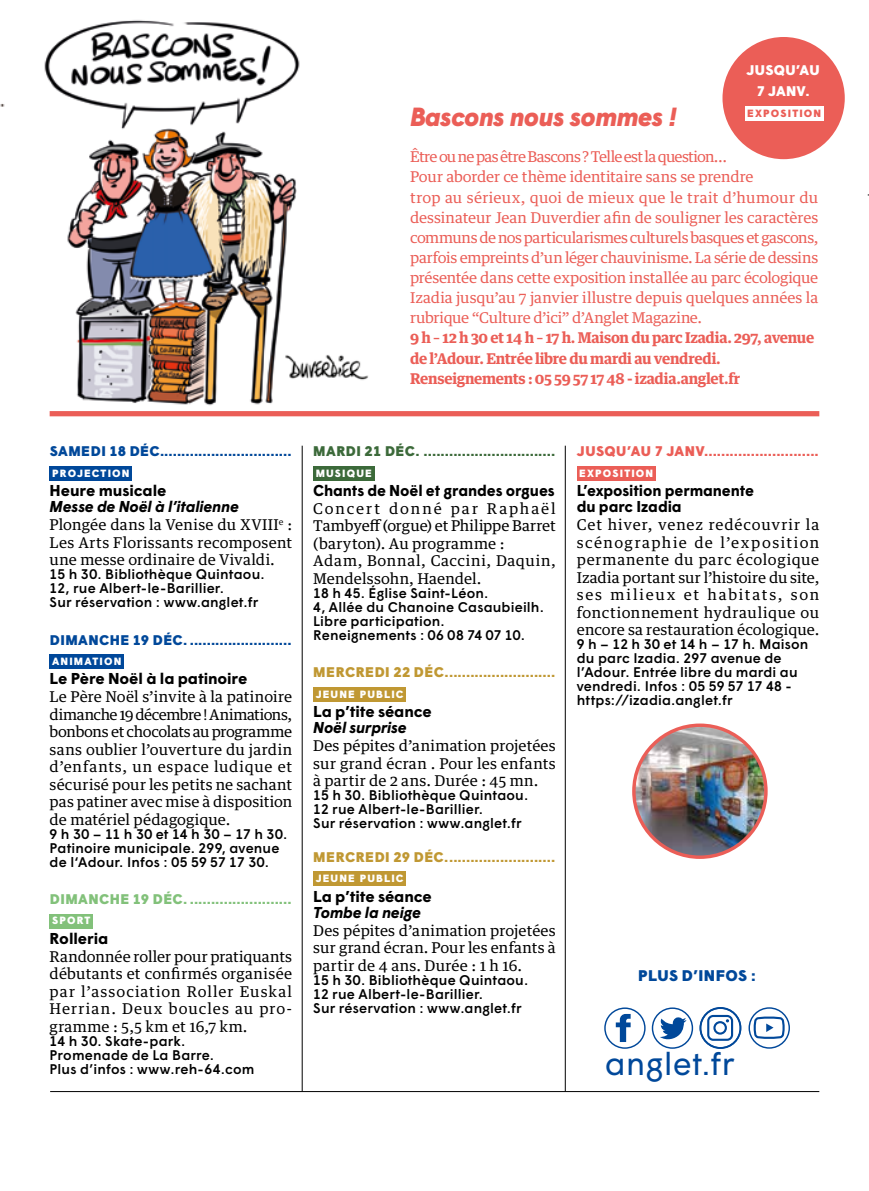
<style>
.page{position:relative;width:869px;height:1191px;background:#fff}
.page>*{position:absolute;margin:0;border:0;box-sizing:border-box;transform-origin:0 0}
.t1{font:32.38px "Wigrum";color:#00489a}
.t2{font:italic 900 26.25px "Wigrum";letter-spacing:-.02em;color:#eb5e57}
.t3{font:700 15.75px "Wigrum";letter-spacing:-.005em;color:#000}
.t4{font:700 15.75px/16.3px "Wigrum";letter-spacing:-.005em;color:#000;scale:.96 1}
.t5{font:italic 700 15.75px "Wigrum";letter-spacing:-.01em;color:#000}
.t6{font:900 15.4px "Wigrum";letter-spacing:.02em;color:#00489a}
.t7{font:14.88px/17.5px "Guardian Text Egyp";letter-spacing:.015em;color:#000;text-align:justify}
.t8{font:14.88px/20.1px "Guardian Text Egyp";letter-spacing:-.015em;color:#eb5e57}
.t9{font:700 14.88px/20.1px "Guardian Text Egyp";letter-spacing:-.02em;color:#eb5e57}
.t10{font:500 14px/14px "Wigrum";letter-spacing:.015em;color:#000}
.t11{font:900 14px "Wigrum";letter-spacing:.035em;color:#00489a}
.t12{font:900 14px "Wigrum";letter-spacing:.035em;color:#c09833}
.t13{font:900 14px "Wigrum";letter-spacing:.035em;color:#3c6a3a}
.t14{font:900 14px "Wigrum";letter-spacing:.03em;color:#eb5e57}
.t15{font:900 14px "Wigrum";letter-spacing:.035em;color:#82c17a}
.t16{font:900 14px/21px "Wigrum";letter-spacing:.02em;color:#fff;text-align:center}
.t17{font:900 10.5px "Wigrum";letter-spacing:.11em;color:#fff}
.t18{font:900 10.5px "Wigrum";letter-spacing:.11em;color:#eb5e57}
</style>
<div class="page">
<hr style="left:50px;top:1091px;width:769px;height:1px;background:#000">
<div style="left:50px;top:466px;width:82px;height:14px;background:#00489a"></div>
<div style="left:50px;top:654px;width:74px;height:14px;background:#00489a"></div>
<div style="left:50px;top:913px;width:43px;height:15px;background:#82c17a"></div>
<div style="left:313px;top:466px;width:61px;height:14px;background:#3c6a3a"></div>
<div style="left:313px;top:687px;width:93px;height:14px;background:#c09833"></div>
<div style="left:313px;top:871px;width:93px;height:15px;background:#c09833"></div>
<div style="left:576px;top:466px;width:79px;height:14px;background:#eb5e57"></div>
<img style="left:0;top:20px;width:369px;height:386px">
<hr style="left:302px;top:446px;width:1px;height:645px;background:#000">
<hr style="left:564px;top:446px;width:1px;height:645px;background:#000">
<div style="left:50px;top:411px;width:769px;height:5px;background:#eb5e57"></div>
<div style="left:722px;top:37px;width:122px;height:122px;background:#eb5e57;border-radius:50%"></div>
<div style="left:744px;top:106px;width:79px;height:14px;background:#fff"></div>
<img style="left:633px;top:725px;width:132px;height:132px;border-radius:66px">
<div style="left:632px;top:723px;width:135px;height:136px;border:3px solid #eb5e57;border-radius:50%"></div>
<svg style="left:699px;top:1007px;width:42px;height:42px"></svg>
<div style="left:699px;top:1007px;width:41px;height:41px;border:1px solid #00489a;border-radius:50%"></div>
<svg style="left:748px;top:1008px;width:40px;height:40px"></svg>
<div style="left:748px;top:1007px;width:41px;height:41px;border:1px solid #00489a;border-radius:50%"></div>
<svg style="left:615px;top:1014px;width:15px;height:28px"></svg>
<svg style="left:660px;top:1017px;width:26px;height:23px"></svg>
<svg style="left:705px;top:1013px;width:28px;height:29px"></svg>
<svg style="left:751px;top:1015px;width:34px;height:25px"></svg>
<div style="left:651px;top:1007px;width:41px;height:41px;border:1px solid #00489a;border-radius:50%"></div>
<div style="left:604px;top:1007px;width:41px;height:41px;border:1px solid #00489a;border-radius:50%"></div>
<p class="t16" style="left:746px;top:59px;width:75px">JUSQU’AU<br>7 JANV.</p>
<p class="t18" style="left:746px;top:105px;width:75px">EXPOSITION</p>
<h2 class="t2" style="left:410px;top:97px;width:267px">Bascons nous sommes !</h2>
<p class="t8" style="left:410px;top:145px;width:409px">Être ou ne pas être Bascons ? Telle est la question…<br>Pour aborder ce thème identitaire sans se prendre<br>trop au sérieux, quoi de mieux que le trait d’humour du dessinateur Jean Duverdier afin de souligner les caractères communs de nos particularismes culturels basques et gascons, parfois empreints d’un léger chauvinisme. La série de dessins présentée dans cette exposition installée au parc écologique Izadia jusqu’au 7 janvier illustre depuis quelques années la rubrique “Culture d’ici” d’Anglet Magazine.</p>
<p class="t9" style="left:410px;top:327px;width:405px">9 h – 12 h 30 et 14 h – 17 h. Maison du parc Izadia. 297, avenue de l’Adour. Entrée libre du mardi au vendredi.<br>Renseignements : 05 59 57 17 48 - izadia.anglet.fr</p>
<p class="t11" style="left:50px;top:441px;width:243px">SAMEDI 18 DÉC...............................</p>
<p class="t17" style="left:52px;top:465px;width:79px">PROJECTION</p>
<p class="t3" style="left:50px;top:478px;width:118px">Heure musicale</p>
<p class="t5" style="left:50px;top:494px;width:191px">Messe de Noël à l’italienne</p>
<p class="t7" style="left:50px;top:514px;width:244px">Plongée dans la Venise du XVIII<sup>e</sup> :<br>Les Arts Florissants recomposent une messe ordinaire de Vivaldi.</p>
<p class="t10" style="left:50px;top:566px;width:216px">15 h 30. Bibliothèque Quintaou.<br>12, rue Albert-le-Barillier.<br>Sur réservation : www.anglet.fr</p>
<p class="t11" style="left:50px;top:629px;width:243px">DIMANCHE 19 DÉC. ........................</p>
<p class="t17" style="left:52px;top:653px;width:71px">ANIMATION</p>
<p class="t3" style="left:50px;top:666px;width:199px">Le Père Noël à la patinoire</p>
<p class="t7" style="left:50px;top:686px;width:244px">Le Père Noël s’invite à la patinoire dimanche 19 décembre ! Animations, bonbons et chocolats au programme sans oublier l’ouverture du jardin d’enfants, un espace ludique et sécurisé pour les petits ne sachant pas patiner avec mise à disposition de matériel pédagogique.</p>
<p class="t10" style="left:50px;top:825px;width:239px">9 h 30 – 11 h 30 et 14 h 30 – 17 h 30.<br>Patinoire municipale. 299, avenue de l‘Adour. Infos : 05 59 57 17 30.</p>
<p class="t15" style="left:50px;top:888px;width:243px">DIMANCHE 19 DÉC. ........................</p>
<p class="t17" style="left:52px;top:912px;width:40px">SPORT</p>
<p class="t3" style="left:50px;top:926px;width:60px">Rolleria</p>
<p class="t7" style="left:50px;top:946px;width:244px">Randonnée roller pour pratiquants débutants et confirmés organisée par l’association Roller Euskal Herrian. Deux boucles au pro&shy;gramme : 5,5 km et 16,7 km.</p>
<p class="t10" style="left:50px;top:1032px;width:206px">14 h 30. Skate-park.<br>Promenade de La Barre.<br>Plus d’infos : www.reh-64.com</p>
<p class="t13" style="left:313px;top:441px;width:243px">MARDI 21 DÉC. ...............................</p>
<p class="t17" style="left:315px;top:465px;width:58px">MUSIQUE</p>
<p class="t4" style="left:313px;top:481px;width:253px">Chants de Noël et grandes orgues</p>
<p class="t7" style="left:313px;top:498px;width:244px;text-align:left">Concert donné par Raphaël<br>Tambyeff (orgue) et Philippe Barret (baryton). Au programme :<br>Adam, Bonnal, Caccini, Daquin,<br>Mendelssohn, Haendel.</p>
<p class="t10" style="left:313px;top:585px;width:232px">18 h 45. Église Saint-Léon.<br>4, Allée du Chanoine Casaubieilh.<br>Libre participation.<br>Reneignements : 06 08 74 07 10.</p>
<p class="t12" style="left:313px;top:662px;width:243px">MERCREDI 22 DÉC..........................</p>
<p class="t17" style="left:315px;top:686px;width:89px">JEUNE PUBLIC</p>
<p class="t3" style="left:313px;top:699px;width:120px">La p’tite séance</p>
<p class="t5" style="left:313px;top:715px;width:95px">Noël surprise</p>
<p class="t7" style="left:313px;top:735px;width:244px">Des pépites d’animation projetées sur grand écran . Pour les enfants à partir de 2 ans. Durée : 45 mn.</p>
<p class="t10" style="left:313px;top:787px;width:216px">15 h 30. Bibliothèque Quintaou.<br>12 rue Albert-le-Barillier.<br>Sur réservation : www.anglet.fr</p>
<p class="t12" style="left:313px;top:846px;width:243px">MERCREDI 29 DÉC..........................</p>
<p class="t17" style="left:315px;top:870px;width:89px">JEUNE PUBLIC</p>
<p class="t3" style="left:313px;top:884px;width:120px">La p’tite séance</p>
<p class="t5" style="left:313px;top:900px;width:109px">Tombe la neige</p>
<p class="t7" style="left:313px;top:920px;width:244px">Des pépites d’animation projetées sur grand écran. Pour les enfants à partir de 4 ans. Durée : 1 h 16.</p>
<p class="t10" style="left:313px;top:971px;width:216px">15 h 30. Bibliothèque Quintaou.<br>12 rue Albert-le-Barillier.<br>Sur réservation : www.anglet.fr</p>
<p class="t14" style="left:576px;top:441px;width:243px">JUSQU’AU 7 JANV...........................</p>
<p class="t17" style="left:579px;top:465px;width:75px">EXPOSITION</p>
<p class="t4" style="left:576px;top:481px;width:186px">L’exposition permanente du parc Izadia</p>
<p class="t7" style="left:576px;top:514px;width:244px">Cet hiver, venez redécouvrir la scénographie de l’exposition permanente du parc écologique Izadia portant sur l’histoire du site, ses milieux et habitats, son fonctionnement hydraulique ou encore sa restauration écologique.</p>
<p class="t10" style="left:576px;top:636px;width:233px">9 h – 12 h 30 et 14 h – 17 h. Maison du parc Izadia. 297 avenue de l’Adour. Entrée libre du mardi au vendredi. Infos : 05 59 57 17 48 - https://izadia.anglet.fr</p>
<p class="t6" style="left:638px;top:963px;width:119px">PLUS D’INFOS :</p>
<h1 class="t1" style="left:604px;top:1039px;width:132px">anglet.fr</h1>
</div>
